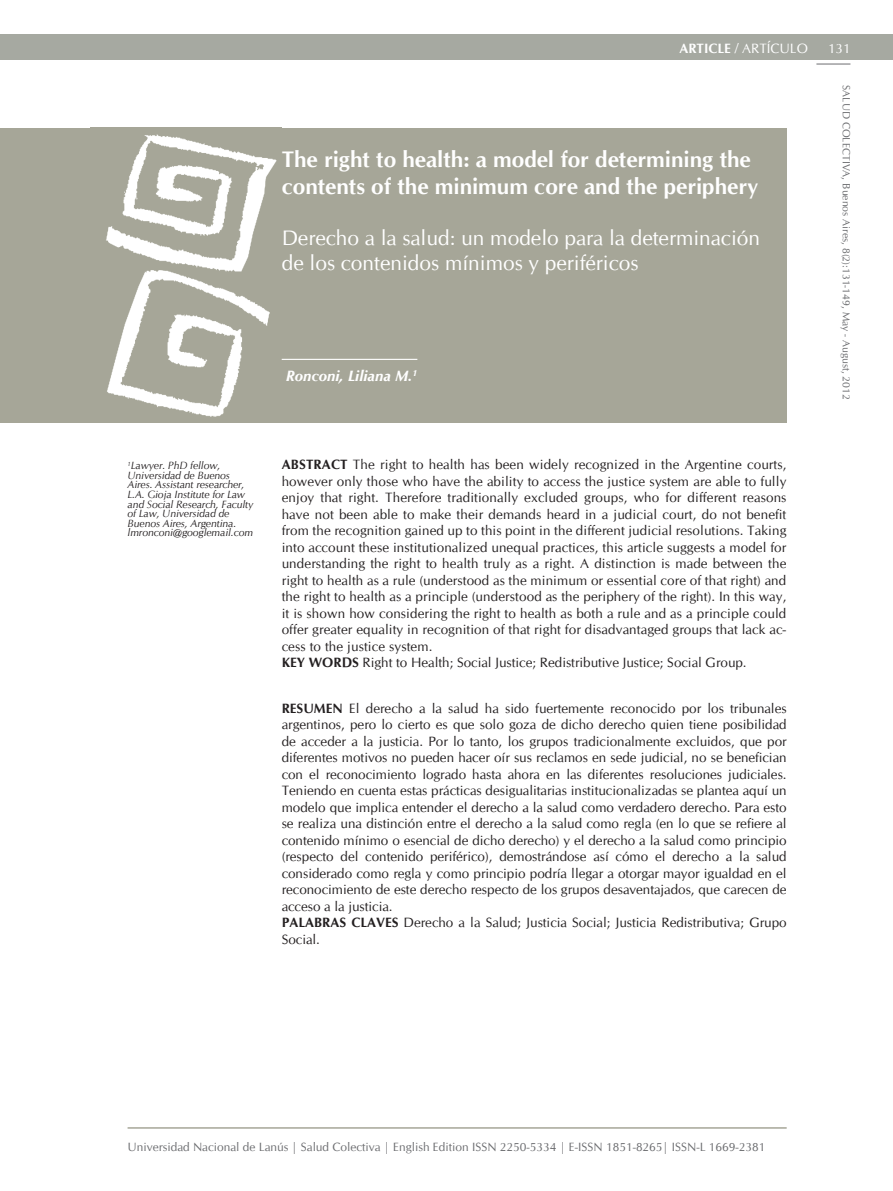
<style>
.page{position:relative;width:893px;height:1191px;background:#fff}
.page>*{position:absolute;margin:0;border:0;box-sizing:border-box;transform-origin:0 0}
.t1{font:700 22.5px/27px "CG Omega";color:#fff}
.t2{font:21px/25.2px "CG Omega";color:#fff}
.t3{font:italic 700 15px "CG Omega";color:#fff}
.t4{font:13.5px/16.5px "CG Omega";color:#231f20}
.t5{font:13.5px "CG Omega";color:#fff}
.t6{font:12px "CG Omega";color:#6c6d70}
.t7{font:italic 10.5px/9.6px "CG Omega";letter-spacing:-.01em;color:#231f20}
.t8{font:10.5px "CG Omega";color:#6c6d70}
.s1{font-weight:700}
</style>
<div class="page">
<div style="left:0;top:34px;width:893px;height:26px;background:#a6a9a1"></div>
<hr style="left:816px;top:64px;width:34px;height:1px;background:#6c6d70">
<div style="left:0;top:128px;width:787px;height:294px;background:#a6a698"></div>
<img style="left:106px;top:134px;width:176px;height:283px">
<hr style="left:128px;top:1127px;width:659px;height:1px;background:#a6a698">
<hr style="left:282px;top:359px;width:135px;height:1px;background:#fff">
<p class="t5" style="left:679px;top:40px;width:130px"><span class="s1">ARTIclE</span> / ARTÍCULO</p>
<p class="t5" style="left:828px;top:40px;width:24px">131</p>
<p class="t8" style="left:852px;top:85px;width:316px;rotate:90deg">SALUD COLECTIVA, Buenos Aires, 8(2):131-149, May - August, 2012</p>
<h1 class="t1" style="left:282px;top:145px;width:478px">The right to health: a model for determining the contents of the minimum core and the periphery</h1>
<h2 class="t2" style="left:282px;top:225px;width:480px">Derecho a la salud: un modelo para la determinación de los contenidos mínimos y periféricos</h2>
<p class="t3" style="left:286px;top:367px;width:133px">Ronconi, Liliana M.<sup>1</sup></p>
<p class="t7" style="left:128px;top:461px;width:127px"><sup>1</sup>Lawyer. PhD fellow,<br>Universidad de Buenos<br>Aires. Assistant researcher,<br>L.A. Gioja Institute for Law and Social Research, Faculty of Law, Universidad de<br>Buenos Aires, Argentina. lmronconi@googlemail.com</p>
<p class="t4" style="left:282px;top:456px;width:506px"><span class="s1">ABSTRAcT</span> The right to health has been widely recognized in the Argentine courts, however only those who have the ability to access the justice system are able to fully enjoy that right. Therefore traditionally excluded groups, who for different reasons have not been able to make their demands heard in a judicial court, do not benefit from the recognition gained up to this point in the different judicial resolutions. Taking into account these institutionalized unequal practices, this article suggests a model for understanding the right to health truly as a right. A distinction is made between the right to health as a rule (understood as the minimum or essential core of that right) and the right to health as a principle (understood as the periphery of the right). In this way, it is shown how considering the right to health as both a rule and as a principle could offer greater equality in recognition of that right for disadvantaged groups that lack ac&shy;cess to the justice system.<br><span class="s1">KEy WoRDS</span> Right to Health; Social Justice; Redistributive Justice; Social Group.</p>
<p class="t4" style="left:282px;top:700px;width:506px"><span class="s1">RESUMEN</span> El derecho a la salud ha sido fuertemente reconocido por los tribunales argentinos, pero lo cierto es que solo goza de dicho derecho quien tiene posibilidad de acceder a la justicia. Por lo tanto, los grupos tradicionalmente excluidos, que por diferentes motivos no pueden hacer oír sus reclamos en sede judicial, no se benefician con el reconocimiento logrado hasta ahora en las diferentes resoluciones judiciales.<br>Teniendo en cuenta estas prácticas desigualitarias institucionalizadas se plantea aquí un modelo que implica entender el derecho a la salud como verdadero derecho. Para esto se realiza una distinción entre el derecho a la salud como regla (en lo que se refiere al contenido mínimo o esencial de dicho derecho) y el derecho a la salud como principio (respecto del contenido periférico), demostrándose así cómo el derecho a la salud considerado como regla y como principio podría llegar a otorgar mayor igualdad en el reconocimiento de este derecho respecto de los grupos desaventajados, que carecen de acceso a la justicia.<br><span class="s1">PAlABRAS clAVES</span> Derecho a la Salud; Justicia Social; Justicia Redistributiva; Grupo Social.</p>
<p class="t6" style="left:128px;top:1139px;width:639px">Universidad Nacional de Lanús | Salud Colectiva | English Edition ISSN 2250-5334 | E-ISSN 1851-8265| ISSN-L 1669-2381</p>
</div>
